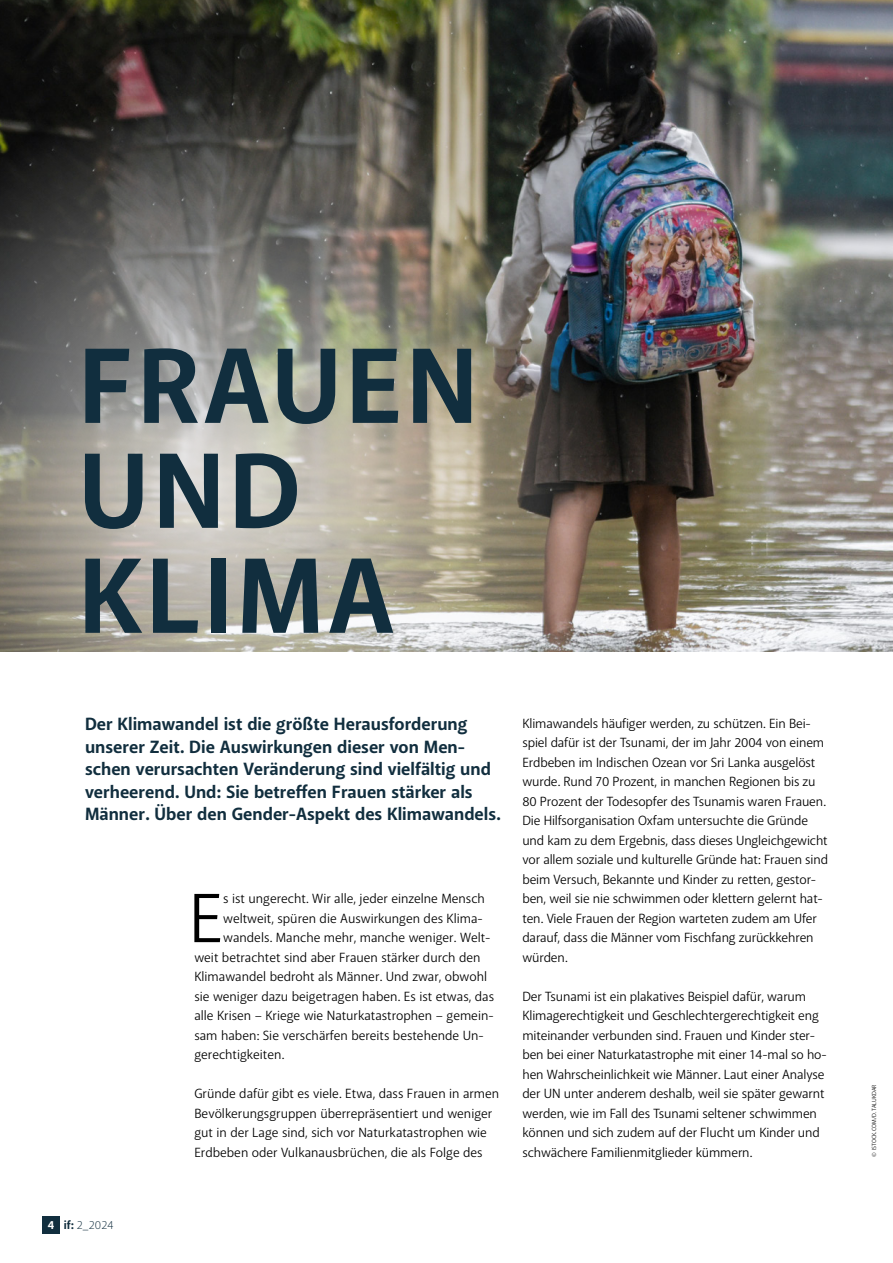
<style>
.page{position:relative;width:893px;height:1263px;background:#fff}
.page>*{position:absolute;margin:0;border:0;box-sizing:border-box;transform-origin:0 0}
.t1{font:700 108.6px/105px "Akagi Pro";letter-spacing:.04em;color:#112e3e}
.t2{font:70.65px "Akagi Pro";color:#000}
.t3{font:700 18px/22.5px "Akagi Pro";color:#112e3e}
.t4{font:13.5px/19.5px "Akagi Pro";letter-spacing:-.01em;color:#000}
.t5{font:300 12px "Akagi Pro";color:#112e3e}
.t6{font:6px "Akagi Pro";color:#000}
.s1{font-weight:700;color:#fff}
.s2{font-weight:700}
</style>
<div class="page">
<img style="left:0;top:0;width:893px;height:652px">
<img style="left:0;top:89px;width:612px;height:563px">
<div style="left:43px;top:1216px;width:17px;height:17px;background:#112e3e"></div>
<p class="t1" style="left:79px;top:336px;width:401px">FRAUEN<br>UND<br>KLIMA</p>
<p class="t3" style="left:85px;top:713px;width:417px">Der Klimawandel ist die größte Herausforderung unserer Zeit. Die Auswirkungen dieser von Men&shy;schen verursachten Veränderung sind vielfältig und verheerend. Und: Sie betreffen Frauen stärker als Männer. Über den Gender-Aspekt des Klimawandels.</p>
<p class="t2" style="left:189px;top:875px;width:36px">E</p>
<p class="t4" style="left:223px;top:889px;width:263px">s ist ungerecht. Wir alle, jeder einzelne Mensch</p>
<p class="t4" style="left:223px;top:908px;width:261px">weltweit, spüren die Auswirkungen des Klima-</p>
<p class="t4" style="left:223px;top:928px;width:269px">wandels. Manche mehr, manche weniger. Welt-</p>
<p class="t4" style="left:194px;top:947px;width:288px">weit betrachtet sind aber Frauen stärker durch den</p>
<p class="t4" style="left:194px;top:967px;width:294px">Klimawandel bedroht als Männer. Und zwar, obwohl</p>
<p class="t4" style="left:194px;top:986px;width:301px">sie weniger dazu beigetragen haben. Es ist etwas, das</p>
<p class="t4" style="left:194px;top:1006px;width:301px">alle Krisen – Kriege wie Naturkatastrophen – gemein-</p>
<p class="t4" style="left:194px;top:1025px;width:291px">sam haben: Sie verschärfen bereits bestehende Un-</p>
<p class="t4" style="left:194px;top:1045px;width:92px">gerechtigkeiten.</p>
<p class="t4" style="left:194px;top:1084px;width:306px">Gründe dafür gibt es viele. Etwa, dass Frauen in armen Bevölkerungsgruppen überrepräsentiert und weniger gut in der Lage sind, sich vor Naturkatastrophen wie Erdbeben oder Vulkanausbrüchen, die als Folge des</p>
<p class="t4" style="left:522px;top:713px;width:307px">Klimawandels häufiger werden, zu schützen. Ein Bei&shy;spiel dafür ist der Tsunami, der im Jahr 2004 von einem Erdbeben im Indischen Ozean vor Sri Lanka ausgelöst wurde. Rund 70 Prozent, in manchen Regionen bis zu 80 Prozent der Todesopfer des Tsunamis waren Frauen.<br>Die Hilfsorganisation Oxfam untersuchte die Gründe und kam zu dem Ergebnis, dass dieses Ungleichgewicht vor allem soziale und kulturelle Gründe hat: Frauen sind beim Versuch, Bekannte und Kinder zu retten, gestor&shy;ben, weil sie nie schwimmen oder klettern gelernt hat&shy;ten. Viele Frauen der Region warteten zudem am Ufer darauf, dass die Männer vom Fischfang zurückkehren würden.</p>
<p class="t4" style="left:522px;top:986px;width:306px">Der Tsunami ist ein plakatives Beispiel dafür, warum Klimagerechtigkeit und Geschlechtergerechtigkeit eng miteinander verbunden sind. Frauen und Kinder ster&shy;ben bei einer Naturkatastrophe mit einer 14-mal so ho&shy;hen Wahrscheinlichkeit wie Männer. Laut einer Analyse der UN unter anderem deshalb, weil sie später gewarnt werden, wie im Fall des Tsunami seltener schwimmen können und sich zudem auf der Flucht um Kinder und schwächere Familienmitglieder kümmern.</p>
<p class="t5" style="left:48px;top:1218px;width:67px"><span class="s1">4</span> <span class="s2">if:</span> 2_2024</p>
<p class="t6" style="left:870px;top:1157px;width:74px;rotate:-90deg">© ISTOCK.COM/D. TALUKDAR</p>
</div>
